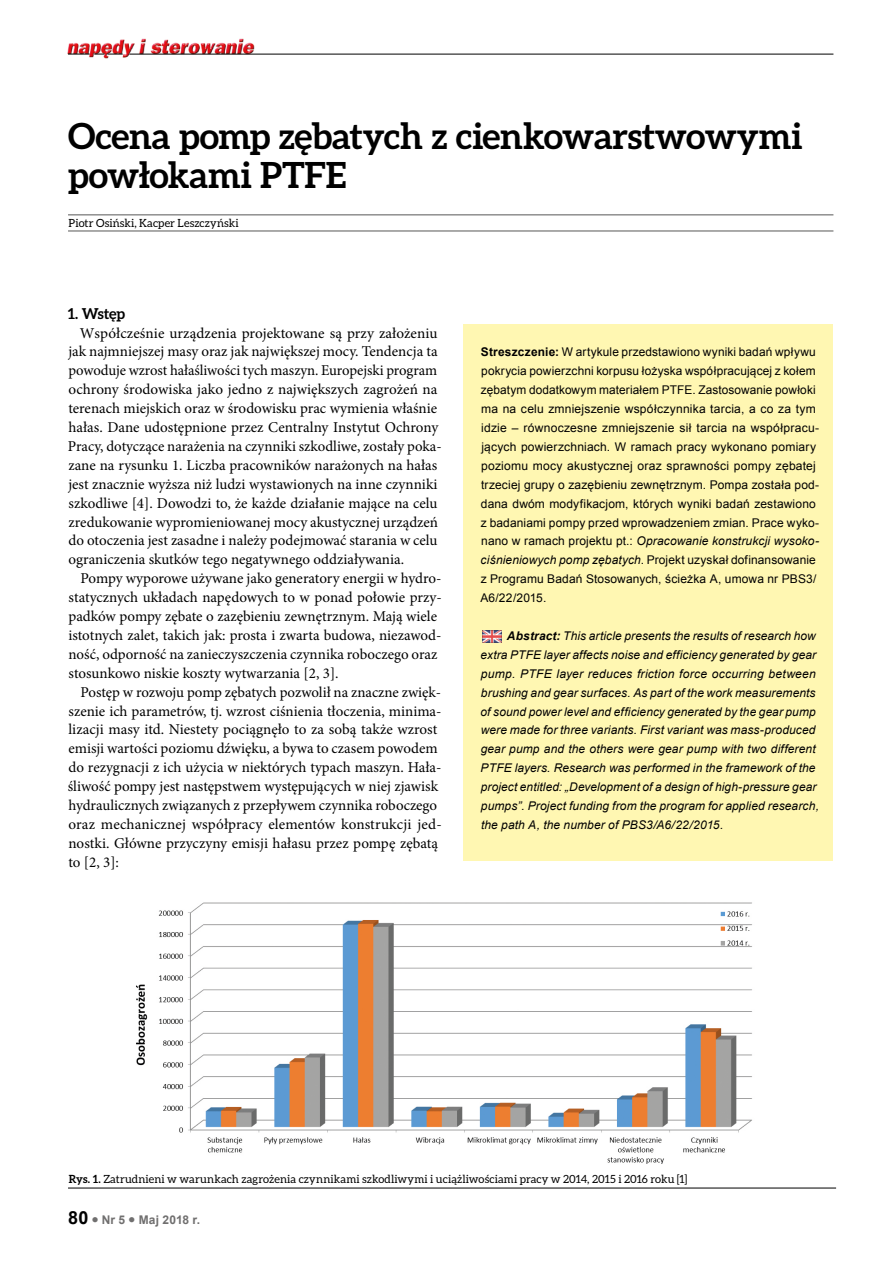
<style>
.page{position:relative;width:893px;height:1263px;background:#fff}
.page>*{position:absolute;margin:0;border:0;box-sizing:border-box;transform-origin:0 0}
.t1{font:700 36px/39px "Aleo";letter-spacing:-.005em;color:#000}
.t2{font:15px/18.9px "Minion Pro";color:#000}
.t3{font:700 15px "Aleo";letter-spacing:-.015em;color:#000}
.t4{font:12px/18.9px "Arial";letter-spacing:.015em;color:#000}
.t5{font:italic 12px/18.9px "Arial";letter-spacing:.01em;color:#000}
.t6{font:700 12px "Arial";letter-spacing:.015em;color:#706f6f}
.t7{font:11.25px "Aleo";letter-spacing:.01em;color:#000}
.s1{font-weight:700}
.s2{font-style:italic}
.s3{font-size:18px;color:#000}
</style>
<div class="page">
<img style="left:67px;top:38px;width:190px;height:21px">
<hr style="left:129px;top:54px;width:704px;height:1px;background:#000">
<svg style="left:68px;top:54px;width:55px;height:1px"></svg>
<hr style="left:68px;top:215px;width:765px;height:1px;background:#575756">
<hr style="left:68px;top:231px;width:765px;height:1px;background:#575756">
<div style="left:463px;top:325px;width:370px;height:536px;background:#fff7b2"></div>
<hr style="left:68px;top:1188px;width:768px;height:1px;background:#000">
<img style="left:136px;top:902px;width:616px;height:262px">
<img style="left:482px;top:630px;width:19px;height:12px">
<h1 class="t1" style="left:68px;top:115px;width:736px">Ocena pomp zębatych z cienkowarstwowymi powłokami PTFE</h1>
<p class="t7" style="left:69px;top:216px;width:171px">Piotr Osiński, Kacper Leszczyński</p>
<p class="t3" style="left:68px;top:305px;width:59px">1. Wstęp</p>
<p class="t2" style="left:68px;top:323px;width:375px;text-indent:12px">Współcześnie urządzenia projektowane są przy założeniu jak najmniejszej masy oraz jak największej mocy. Tendencja ta powoduje wzrost hałaśliwości tych maszyn. Europejski program ochrony środowiska jako jedno z największych zagrożeń na terenach miejskich oraz w środowisku prac wymienia właśnie hałas. Dane udostępnione przez Centralny Instytut Ochrony Pracy, dotyczące narażenia na czynniki szkodliwe, zostały poka&shy;zane na rysunku 1. Liczba pracowników narażonych na hałas jest znacznie wyższa niż ludzi wystawionych na inne czynniki szkodliwe [4]. Dowodzi to, że każde działanie mające na celu zredukowanie wypromieniowanej mocy akustycznej urządzeń do otoczenia jest zasadne i należy podejmować starania w celu ograniczenia skutków tego negatywnego oddziaływania.</p>
<p class="t2" style="left:68px;top:569px;width:375px;text-indent:12px">Pompy wyporowe używane jako generatory energii w hydro&shy;statycznych układach napędowych to w ponad połowie przy&shy;padków pompy zębate o zazębieniu zewnętrznym. Mają wiele istotnych zalet, takich jak: prosta i zwarta budowa, niezawod&shy;ność, odporność na zanieczyszczenia czynnika roboczego oraz stosunkowo niskie koszty wytwarzania [2, 3].</p>
<p class="t2" style="left:68px;top:682px;width:375px;text-indent:13px">Postęp w rozwoju pomp zębatych pozwolił na znaczne zwięk&shy;szenie ich parametrów, tj. wzrost ciśnienia tłoczenia, minima&shy;lizacji masy itd. Niestety pociągnęło to za sobą także wzrost emisji wartości poziomu dźwięku, a bywa to czasem powodem do rezygnacji z ich użycia w niektórych typach maszyn. Hała&shy;śliwość pompy jest następstwem występujących w niej zjawisk hydraulicznych związanych z przepływem czynnika roboczego oraz mechanicznej współpracy elementów konstrukcji jed&shy;nostki. Główne przyczyny emisji hałasu przez pompę zębatą to [2, 3]:</p>
<p class="t4" style="left:480px;top:343px;width:340px"><span class="s1">Streszczenie:</span> W artykule przedstawiono wyniki badań wpływu pokrycia powierzchni korpusu łożyska współpracującej z kołem zębatym dodatkowym materiałem PTFE. Zastosowanie powłoki ma na celu zmniejszenie współczynnika tarcia, a co za tym idzie – równoczesne zmniejszenie sił tarcia na współpracu&shy;jących powierzchniach. W ramach pracy wykonano pomiary poziomu mocy akustycznej oraz sprawności pompy zębatej trzeciej grupy o zazębieniu zewnętrznym. Pompa została pod&shy;dana dwóm modyfikacjom, których wyniki badań zestawiono z badaniami pompy przed wprowadzeniem zmian. Prace wyko&shy;nano w ramach projektu pt.: <span class="s2">Opracowanie konstrukcji wysoko&shy;ciśnieniowych pomp zębatych</span>. Projekt uzyskał dofinansowanie z Programu Badań Stosowanych, ścieżka A, umowa nr PBS3/ A6/22/2015.</p>
<p class="t5" style="left:480px;top:626px;width:340px;text-indent:26px"><span class="s1">Abstract:</span> This article presents the results of research how extra PTFE layer affects noise and efficiency generated by gear pump. PTFE layer reduces friction force occurring between brushing and gear surfaces. As part of the work measurements of sound power level and efficiency generated by the gear pump were made for three variants. First variant was mass-produced gear pump and the others were gear pump with two different PTFE layers. Research was performed in the framework of the project entitled: „Development of a design of high-pressure gear pumps”. Project funding from the program for applied research, the path A, the number of PBS3/A6/22/2015.</p>
<p class="t7" style="left:69px;top:1172px;width:620px"><span class="s1">Rys. 1.</span> Zatrudnieni w warunkach zagrożenia czynnikami szkodliwymi i uciążliwościami pracy w 2014, 2015 i 2016 roku [1]</p>
<p class="t6" style="left:68px;top:1212px;width:133px"><span class="s3">80</span> ● Nr 5 ● Maj 2018 r.</p>
</div>
